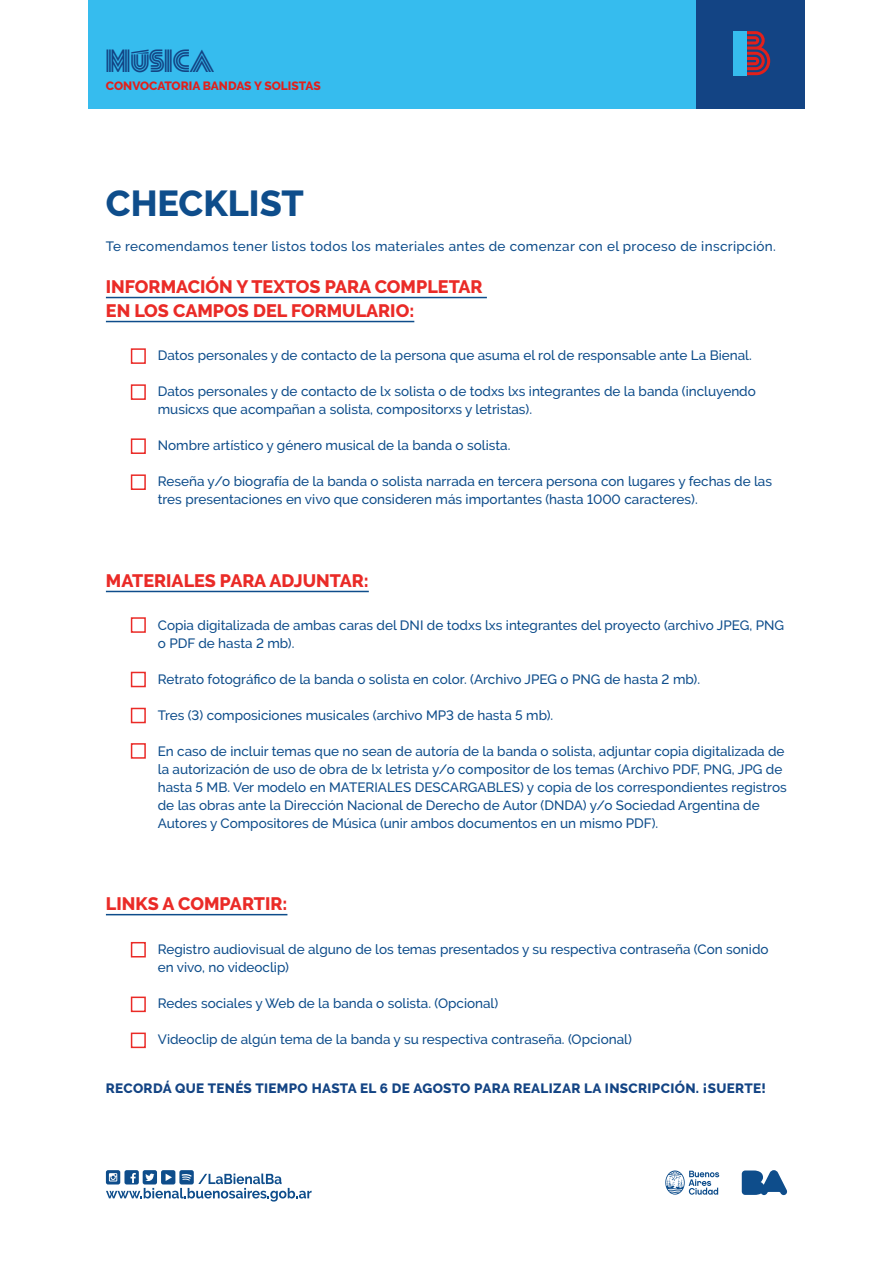
<style>
.page{position:relative;width:893px;height:1263px;background:#fff}
.page>*{position:absolute;margin:0;border:0;box-sizing:border-box;transform-origin:0 0}
.t1{font:800 36px "Raleway";color:#0e4d8b}
.t2{font:30px "La Bienal";color:#134484}
.t3{font:800 18px/24px "Raleway";color:#ea2b27}
.t4{font:500 13.5px/18px "Raleway";color:#0e4d8b}
.t5{font:500 13.5px "Raleway";letter-spacing:.025em;color:#0e4d8b}
.t6{font:800 13.5px "Raleway";letter-spacing:.025em;color:#134484}
.t7{font:800 12px "Raleway";color:#e2201b}
</style>
<div class="page">
<div style="left:198px;top:0;width:607px;height:108px;background:#134484"></div>
<div style="left:88px;top:0;width:607px;height:108px;background:#36bcee"></div>
<svg style="left:747px;top:31px;width:23px;height:44px"></svg>
<div style="left:733px;top:31px;width:14px;height:44px;background:#36bcee"></div>
<svg style="left:106px;top:1170px;width:206px;height:31px"></svg>
<svg style="left:665px;top:1170px;width:54px;height:25px"></svg>
<svg style="left:742px;top:1170px;width:45px;height:25px"></svg>
<div style="left:131px;top:348px;width:15px;height:16px;border:2px solid #ea2b27"></div>
<div style="left:131px;top:384px;width:15px;height:16px;border:2px solid #ea2b27"></div>
<div style="left:131px;top:438px;width:15px;height:16px;border:2px solid #ea2b27"></div>
<div style="left:131px;top:617px;width:15px;height:16px;border:2px solid #ea2b27"></div>
<div style="left:131px;top:672px;width:15px;height:15px;border:2px solid #ea2b27"></div>
<div style="left:131px;top:474px;width:15px;height:16px;border:2px solid #ea2b27"></div>
<div style="left:131px;top:708px;width:15px;height:15px;border:2px solid #ea2b27"></div>
<div style="left:131px;top:743px;width:15px;height:16px;border:2px solid #ea2b27"></div>
<div style="left:131px;top:942px;width:15px;height:15px;border:2px solid #ea2b27"></div>
<div style="left:131px;top:996px;width:15px;height:16px;border:2px solid #ea2b27"></div>
<div style="left:131px;top:1032px;width:15px;height:16px;border:2px solid #ea2b27"></div>
<hr style="left:106px;top:297px;width:381px;height:1px;background:#0e4d8b">
<hr style="left:106px;top:321px;width:308px;height:1px;background:#0e4d8b">
<hr style="left:106px;top:591px;width:263px;height:1px;background:#0e4d8b">
<hr style="left:106px;top:914px;width:181px;height:1px;background:#0e4d8b">
<h2 class="t2" style="left:106px;top:44px;width:110px">MÚSICA</h2>
<p class="t7" style="left:106px;top:79px;width:216px">CONVOCATORIA BANDAS Y SOLISTAS</p>
<h1 class="t1" style="left:106px;top:183px;width:200px">CHECKLIST</h1>
<p class="t5" style="left:106px;top:238px;width:672px">Te recomendamos tener listos todos los materiales antes de comenzar con el proceso de inscripción.</p>
<h3 class="t3" style="left:106px;top:275px;width:378px">INFORMACIÓN Y TEXTOS PARA COMPLETAR<br>EN LOS CAMPOS DEL FORMULARIO:</h3>
<p class="t4" style="left:158px;top:346px;width:596px">Datos personales y de contacto de la persona que asuma el rol de responsable ante La Bienal.</p>
<p class="t4" style="left:158px;top:382px;width:599px">Datos personales y de contacto de lx solista o de todxs lxs integrantes de la banda (incluyendo musicxs que acompañan a solista, compositorxs y letristas).</p>
<p class="t4" style="left:158px;top:436px;width:354px">Nombre artístico y género musical de la banda o solista.</p>
<p class="t4" style="left:158px;top:472px;width:616px">Reseña y/o biografía de la banda o solista narrada en tercera persona con lugares y fechas de las tres presentaciones en vivo que consideren más importantes (hasta 1000 caracteres).</p>
<h3 class="t3" style="left:106px;top:569px;width:264px">MATERIALES PARA ADJUNTAR:</h3>
<p class="t4" style="left:158px;top:616px;width:628px">Copia digitalizada de ambas caras del DNI de todxs lxs integrantes del proyecto (archivo JPEG, PNG o PDF de hasta 2 mb).</p>
<p class="t4" style="left:158px;top:670px;width:544px">Retrato fotográfico de la banda o solista en color. (Archivo JPEG o PNG de hasta 2 mb).</p>
<p class="t4" style="left:158px;top:706px;width:397px">Tres (3) composiciones musicales (archivo MP3 de hasta 5 mb).</p>
<p class="t4" style="left:158px;top:742px;width:630px">En caso de incluir temas que no sean de autoría de la banda o solista, adjuntar copia digitalizada de la autorización de uso de obra de lx letrista y/o compositor de los temas (Archivo PDF, PNG, JPG de hasta 5 MB. Ver modelo en MATERIALES DESCARGABLES) y copia de los correspondientes registros de las obras ante la Dirección Nacional de Derecho de Autor (DNDA) y/o Sociedad Argentina de Autores y Compositores de Música (unir ambos documentos en un mismo PDF).</p>
<h3 class="t3" style="left:106px;top:892px;width:183px">LINKS A COMPARTIR:</h3>
<p class="t4" style="left:158px;top:940px;width:612px">Registro audiovisual de alguno de los temas presentados y su respectiva contraseña (Con sonido en vivo, no videoclip)</p>
<p class="t4" style="left:158px;top:994px;width:342px">Redes sociales y Web de la banda o solista. (Opcional)</p>
<p class="t4" style="left:158px;top:1030px;width:476px">Videoclip de algún tema de la banda y su respectiva contraseña. (Opcional)</p>
<p class="t6" style="left:106px;top:1080px;width:662px">RECORDÁ QUE TENÉS TIEMPO HASTA EL 6 DE AGOSTO PARA REALIZAR LA INSCRIPCIÓN. ¡SUERTE!</p>
</div>
